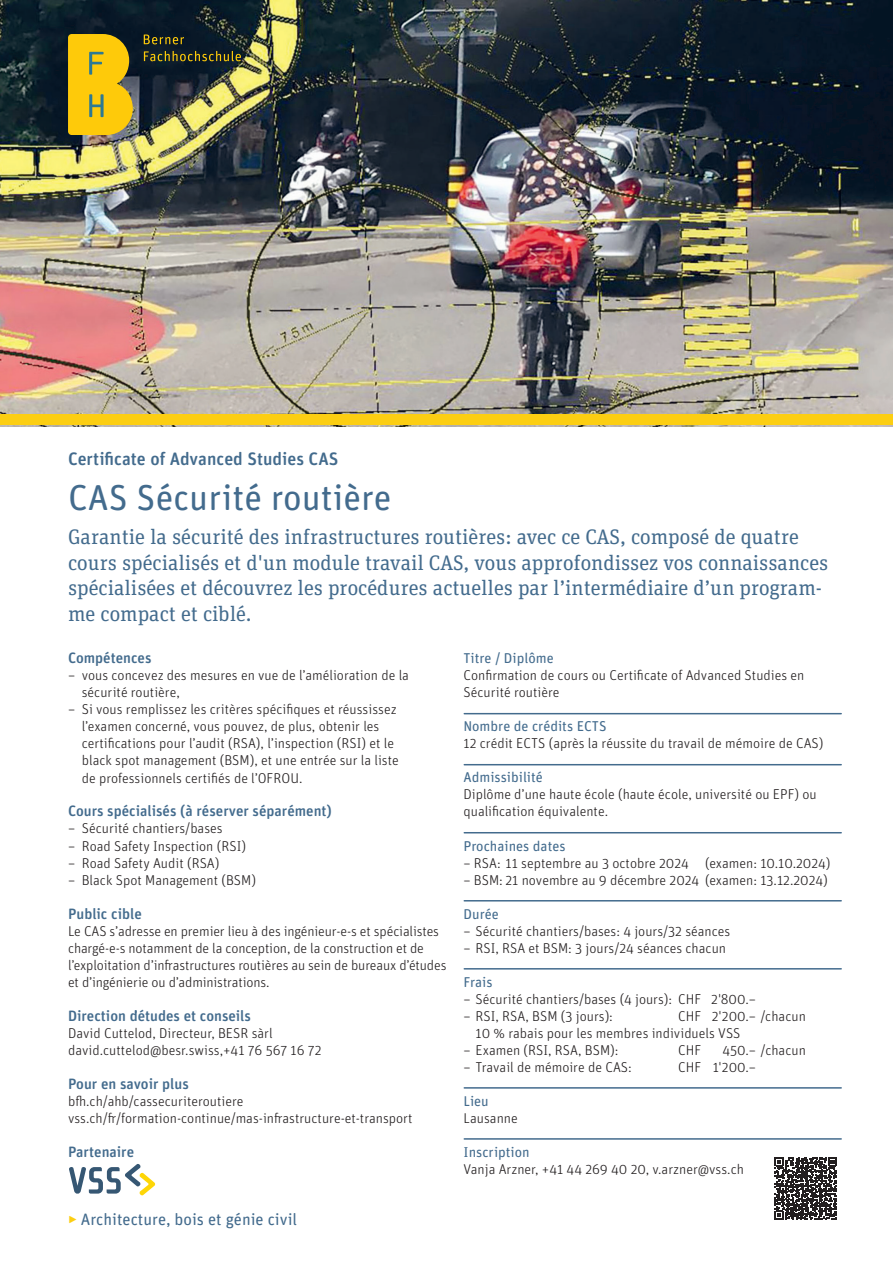
<style>
.page{position:relative;width:893px;height:1263px;background:#fff}
.page>*{position:absolute;margin:0;border:0;box-sizing:border-box;transform-origin:0 0}
.t1{font:36px "Unit Rounded Pro";color:#436b8d}
.t2{font:21px/25.5px "Unit Slab Pro";color:#436b8d}
.t3{font:500 18px "Unit Rounded Pro";color:#436b8d}
.t4{font:16.5px "Unit Rounded Pro";color:#436b8d}
.t5{font:500 15px "Unit Rounded Pro";color:#436b8d}
.t6{font:300 14.25px/17px "Unit Rounded Pro";color:#231f20}
.t7{font:14.25px "Unit Rounded Pro";color:#436b8d}
.s1{font-weight:400}
.s2{font-weight:300;color:#fcce12}
</style>
<div class="page">
<img style="left:0;top:0;width:893px;height:426px">
<svg style="left:68px;top:34px;width:65px;height:101px"></svg>
<svg style="left:144px;top:35px;width:40px;height:9px"></svg>
<svg style="left:144px;top:51px;width:97px;height:10px"></svg>
<div style="left:0;top:415px;width:893px;height:10px;background:#fcce12"></div>
<hr style="left:464px;top:713px;width:377px;height:1px;background:#436b8d">
<hr style="left:464px;top:764px;width:377px;height:1px;background:#436b8d">
<hr style="left:464px;top:832px;width:377px;height:1px;background:#436b8d">
<hr style="left:464px;top:900px;width:377px;height:1px;background:#436b8d">
<hr style="left:464px;top:968px;width:377px;height:1px;background:#436b8d">
<hr style="left:464px;top:1087px;width:377px;height:2px;background:#436b8d">
<hr style="left:464px;top:1138px;width:377px;height:2px;background:#436b8d">
<svg style="left:69px;top:1164px;width:86px;height:31px"></svg>
<svg style="left:775px;top:1157px;width:62px;height:62px"></svg>
<p class="t3" style="left:68px;top:446px;width:272px">Certificate of Advanced Studies CAS</p>
<h1 class="t1" style="left:68px;top:473px;width:325px">CAS Sécurité routière</h1>
<p class="t2" style="left:68px;top:524px;width:762px">Garantie la sécurité des infrastructures routières: avec ce CAS, composé de quatre cours spécialisés et d'un module travail CAS, vous approfondissez vos connaissances spécialisées et découvrez les procédures actuelles par l’intermédiaire d’un program&shy;me compact et ciblé.</p>
<p class="t5" style="left:68px;top:648px;width:85px">Compétences</p>
<p class="t6" style="left:82px;top:667px;width:329px;text-indent:-14px">– vous concevez des mesures en vue de l’amélioration de la sécurité routière,</p>
<p class="t6" style="left:82px;top:701px;width:319px;text-indent:-14px">– Si vous remplissez les critères spécifiques et réussissez l’examen concerné, vous pouvez, de plus, obtenir les certifications pour l’audit (RSA), l’inspection (RSI) et le black spot management (BSM), et une entrée sur la liste de professionnels certifiés de l’OFROU.</p>
<p class="t5" style="left:68px;top:801px;width:265px">Cours spécialisés (à réserver séparément)</p>
<p class="t6" style="left:68px;top:820px;width:156px">– Sécurité chantiers/bases</p>
<p class="t6" style="left:68px;top:837px;width:179px">– Road Safety Inspection (RSI)</p>
<p class="t6" style="left:68px;top:854px;width:153px">– Road Safety Audit (RSA)</p>
<p class="t6" style="left:68px;top:871px;width:190px">– Black Spot Management (BSM)</p>
<p class="t5" style="left:68px;top:903px;width:75px">Public cible</p>
<p class="t6" style="left:68px;top:922px;width:380px">Le CAS s’adresse en premier lieu à des ingénieur-e-s et spécialistes chargé-e-s notamment de la conception, de la construction et de l’exploitation d’infrastructures routières au sein de bureaux d’études et d’ingénierie ou d’administrations.</p>
<p class="t5" style="left:68px;top:1005px;width:184px">Direction d<span class="s1">̌</span>études et conseils</p>
<p class="t6" style="left:68px;top:1024px;width:255px">David Cuttelod, Directeur, BESR sàrl david.cuttelod@besr.swiss,+41 76 567 16 72</p>
<p class="t5" style="left:68px;top:1073px;width:122px">Pour en savoir plus</p>
<p class="t6" style="left:68px;top:1092px;width:346px">bfh.ch/ahb/cassecuriteroutiere vss.ch/fr/formation-continue/mas-infrastructure-et-transport</p>
<p class="t5" style="left:68px;top:1141px;width:68px">Partenaire</p>
<p class="t4" style="left:68px;top:1208px;width:231px"><span class="s2">‣</span> Architecture, bois et génie civil</p>
<p class="t7" style="left:463px;top:649px;width:92px">Titre / Diplôme</p>
<p class="t6" style="left:463px;top:667px;width:342px">Confirmation de cours ou Certificate of Advanced Studies en<br>Sécurité routière</p>
<p class="t7" style="left:463px;top:717px;width:145px">Nombre de crédits ECTS</p>
<p class="t6" style="left:463px;top:735px;width:362px">12 crédit ECTS (après la réussite du travail de mémoire de CAS)</p>
<p class="t7" style="left:463px;top:768px;width:81px">Admissibilité</p>
<p class="t6" style="left:463px;top:786px;width:355px">Diplôme d’une haute école (haute école, université ou EPF) ou qualification équivalente.</p>
<p class="t7" style="left:463px;top:836px;width:104px">Prochaines dates</p>
<p class="t6" style="left:463px;top:854px;width:369px">– RSA: 11 septembre au 3 octobre 2024 (examen: 10.10.2024)</p>
<p class="t6" style="left:463px;top:871px;width:366px">– BSM: 21 novembre au 9 décembre 2024 (examen: 13.12.2024)</p>
<p class="t7" style="left:463px;top:904px;width:37px">Durée</p>
<p class="t6" style="left:463px;top:922px;width:268px">– Sécurité chantiers/bases: 4 jours/32 séances</p>
<p class="t6" style="left:463px;top:939px;width:264px">– RSI, RSA et BSM: 3 jours/24 séances chacun</p>
<p class="t7" style="left:463px;top:972px;width:31px">Frais</p>
<p class="t6" style="left:463px;top:990px;width:294px">– Sécurité chantiers/bases (4 jours): CHF 2'800.–</p>
<p class="t6" style="left:463px;top:1007px;width:151px">– RSI, RSA, BSM (3 jours):</p>
<p class="t6" style="left:475px;top:1007px;width:332px;text-indent:202px">CHF 2'200.– /chacun<br>10 % rabais pour les membres individuels VSS</p>
<p class="t6" style="left:463px;top:1041px;width:157px">– Examen (RSI, RSA, BSM):</p>
<p class="t6" style="left:678px;top:1041px;width:25px">CHF</p>
<p class="t6" style="left:722px;top:1041px;width:85px">450.– /chacun</p>
<p class="t6" style="left:464px;top:1058px;width:170px">– Travail de mémoire de CAS:</p>
<p class="t6" style="left:678px;top:1058px;width:80px">CHF 1'200.–</p>
<p class="t7" style="left:463px;top:1091px;width:27px">Lieu</p>
<p class="t6" style="left:463px;top:1109px;width:56px">Lausanne</p>
<p class="t7" style="left:463px;top:1142px;width:68px">Inscription</p>
<p class="t6" style="left:463px;top:1160px;width:282px">Vanja Arzner, +41 44 269 40 20, v.arzner@vss.ch</p>
</div>
